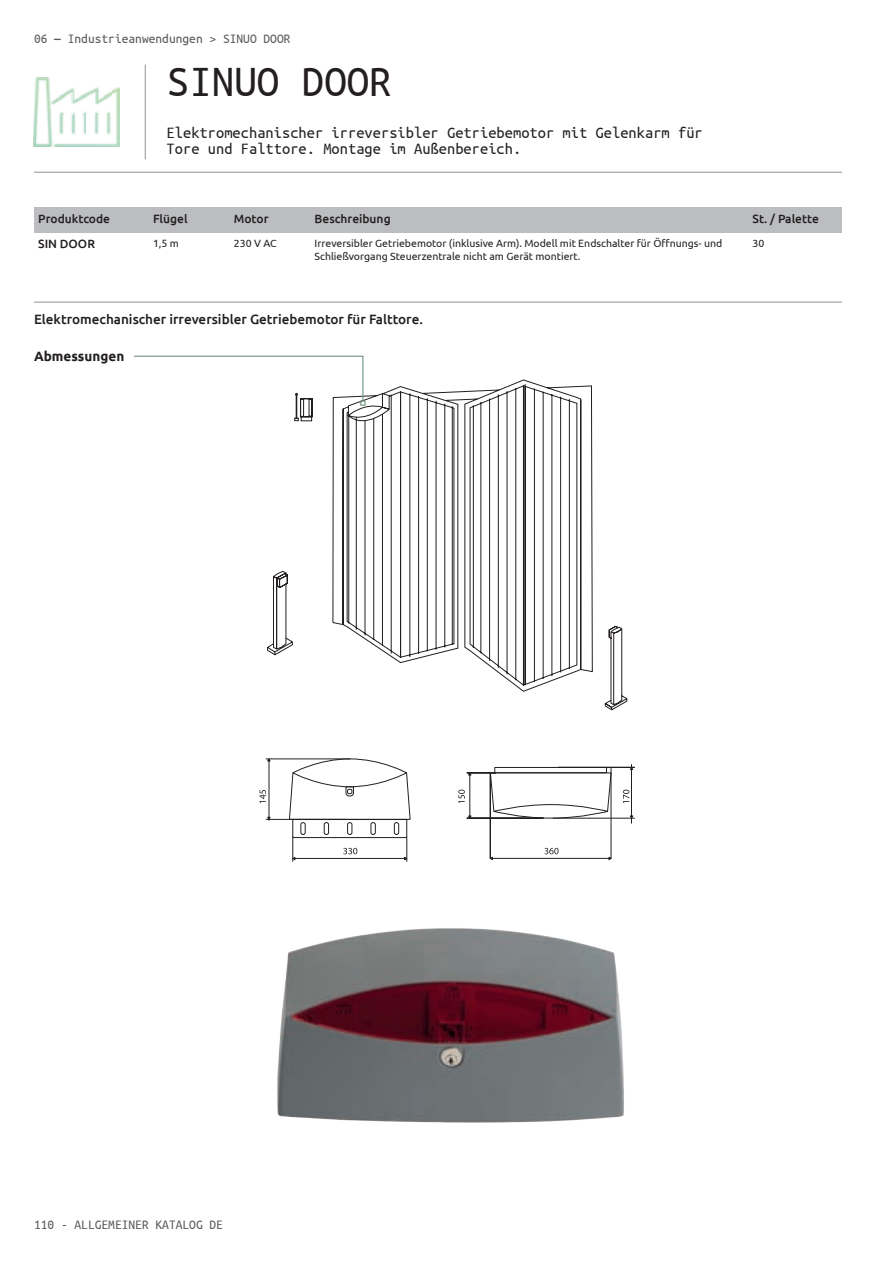
<style>
.page{position:relative;width:893px;height:1263px;background:#fff}
.page>*{position:absolute;margin:0;border:0;box-sizing:border-box;transform-origin:0 0}
.testo_dim_1{font:45px "Ubuntu Mono";color:#231f20}
.testo_dim_1-2{font:16.5px/16.5px "Ubuntu Mono";color:#231f20}
.t1{font:500 13.5px "Ubuntu";color:#231f20}
.Testi_Ubuntu_MONO_9p{font:13.5px "Ubuntu Mono";color:#57585a}
.t2{font:700 13.5px "Ubuntu";color:#231f20}
.t3{font:500 12px "Ubuntu";color:#231f20}
.t4{font:10.5px/12.6px "Ubuntu";color:#231f20}
.s1{font-weight:700}
</style>
<div class="page">
<hr style="left:34px;top:302px;width:808px;height:1px;background:#231f20">
<div style="left:34px;top:207px;width:808px;height:25px;background:#bcbdc0"></div>
<hr style="left:269px;top:760px;width:1px;height:60px;background:#231f20">
<hr style="left:266px;top:819px;width:80px;height:1px;background:#231f20">
<hr style="left:266px;top:759px;width:84px;height:1px;background:#231f20">
<div style="left:495px;top:767px;width:112px;height:6px;border:1px solid #231f20"></div>
<hr style="left:492px;top:858px;width:119px;height:1px;background:#231f20">
<div style="left:490px;top:773px;width:1px;height:86px;border:1px solid #231f20"></div>
<hr style="left:611px;top:767px;width:1px;height:91px;background:#231f20">
<hr style="left:631px;top:764px;width:1px;height:59px;background:#231f20">
<div style="left:558px;top:767px;width:77px;height:1px;border:1px solid #231f20"></div>
<hr style="left:553px;top:818px;width:81px;height:1px;background:#231f20">
<svg style="left:260px;top:790px;width:6px;height:13px"></svg>
<svg style="left:289px;top:758px;width:122px;height:103px"></svg>
<svg style="left:544px;top:848px;width:14px;height:6px"></svg>
<svg style="left:458px;top:772px;width:153px;height:47px"></svg>
<svg style="left:623px;top:790px;width:6px;height:13px"></svg>
<svg style="left:267px;top:380px;width:360px;height:330px"></svg>
<svg style="left:134px;top:355px;width:231px;height:51px"></svg>
<img style="left:34px;top:77px;width:85px;height:69px">
<img style="left:277px;top:928px;width:347px;height:195px">
<hr style="left:34px;top:172px;width:808px;height:1px;background:#231f20">
<hr style="left:145px;top:64px;width:1px;height:95px;background:#231f20">
<p class="Testi_Ubuntu_MONO_9p" style="left:34px;top:32px;width:258px">06 <span class="s1">―</span> Industrieanwendungen &gt; SINUO DOOR</p>
<p class="testo_dim_1" style="left:167px;top:59px;width:226px">SINUO DOOR</p>
<p class="testo_dim_1-2" style="left:167px;top:124px;width:538px">Elektromechanischer irreversibler Getriebemotor mit Gelenkarm für<br>Tore und Falttore. Montage im Außenbereich.</p>
<p class="t3" style="left:38px;top:211px;width:73px">Produktcode</p>
<p class="t3" style="left:153px;top:211px;width:36px">Flügel</p>
<p class="t3" style="left:234px;top:211px;width:36px">Motor</p>
<p class="t3" style="left:315px;top:211px;width:78px">Beschreibung</p>
<p class="t3" style="left:753px;top:211px;width:68px">St. / Palette</p>
<p class="t3" style="left:38px;top:237px;width:58px">SIN DOOR</p>
<p class="t4" style="left:153px;top:237px;width:27px">1,5 m</p>
<p class="t4" style="left:234px;top:237px;width:44px">230 V AC</p>
<p class="t4" style="left:315px;top:237px;width:409px">Irreversibler Getriebemotor (inklusive Arm). Modell mit Endschalter für Öffnungs- und<br>Schließvorgang Steuerzentrale nicht am Gerät montiert.</p>
<p class="t4" style="left:753px;top:237px;width:13px">30</p>
<p class="t1" style="left:34px;top:310px;width:390px">Elektromechanischer irreversibler Getriebemotor für Falttore.</p>
<p class="t2" style="left:34px;top:348px;width:92px">Abmessungen</p>
<p class="Testi_Ubuntu_MONO_9p" style="left:34px;top:1218px;width:190px">110 - ALLGEMEINER KATALOG DE</p>
</div>
